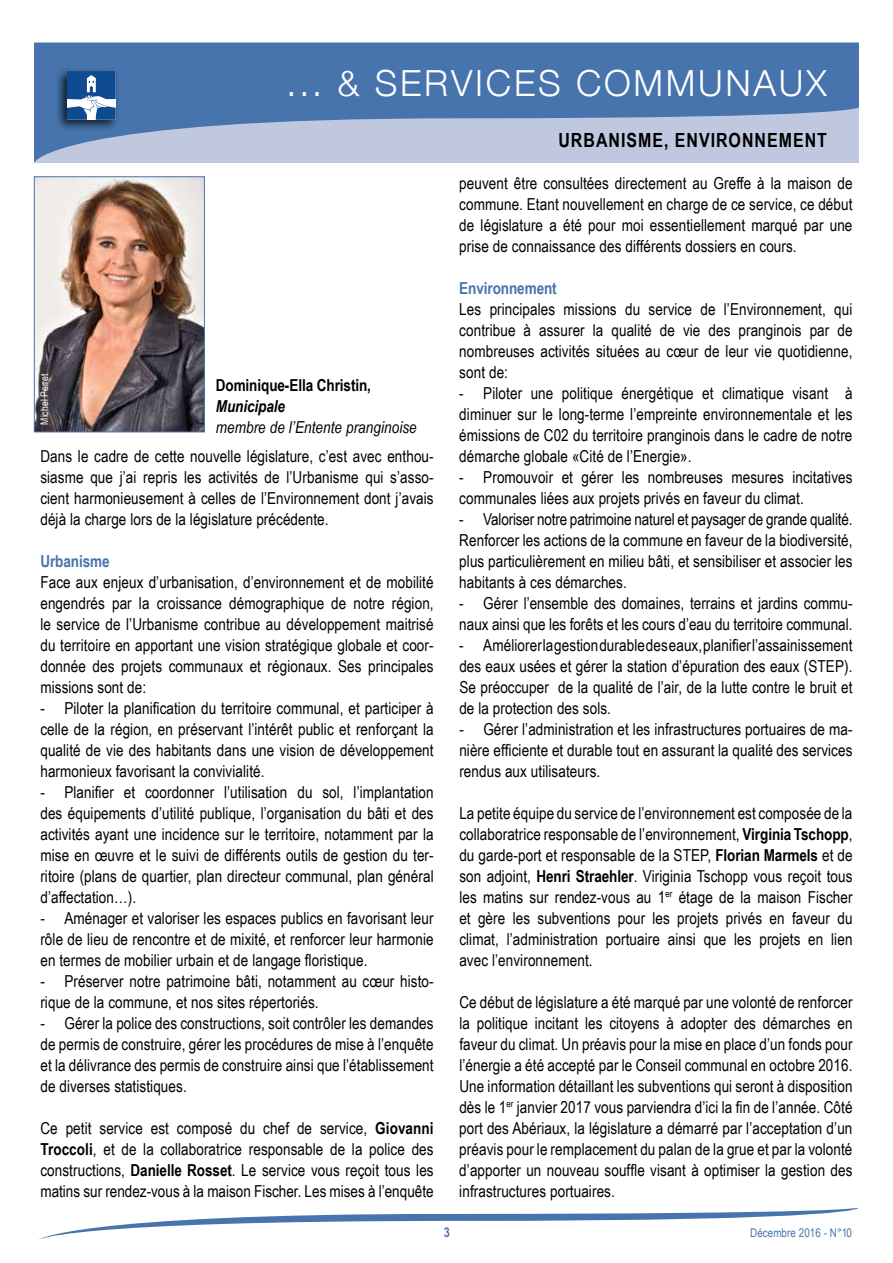
<style>
.page{position:relative;width:893px;height:1263px;background:#fff}
.page>*{position:absolute;margin:0;border:0;box-sizing:border-box;transform-origin:0 0}
.t1{font:300 36px "Helvetica Neue";color:#fff}
.t2{font:700 19.5px "Arial Narrow";letter-spacing:.05em;color:#000}
.t3{font:16.5px/21px "Arial Narrow";letter-spacing:.005em;color:#000;text-align:justify}
.t4{font:italic 16.5px "Arial Narrow";letter-spacing:.005em;color:#000}
.t5{font:700 16.5px "Arial Narrow";letter-spacing:-.005em;color:#000}
.t6{font:700 16.5px "Arial Narrow";letter-spacing:-.005em;color:#4774ac}
.t7{font:italic 700 16.5px "Arial Narrow";letter-spacing:-.005em;color:#000}
.t8{font:700 13.5px "Arial Narrow";color:#4774ac}
.t9{font:12px "Arial Narrow";letter-spacing:.005em;color:#4774ac}
.t10{font:10.5px "Arial Narrow";letter-spacing:.005em;color:#fff}
.s1{font-weight:700}
</style>
<div class="page">
<svg style="left:34px;top:43px;width:825px;height:120px;background:#7291be"></svg>
<svg style="left:38px;top:1208px;width:821px;height:32px"></svg>
<div style="left:55px;top:67px;width:65px;height:65px;background:#000;opacity:.75"></div>
<svg style="left:67px;top:71px;width:49px;height:49px"></svg>
<img style="left:36px;top:178px;width:167px;height:252px">
<div style="left:34px;top:176px;width:171px;height:256px;border:1px solid #4774ac"></div>
<h1 class="t1" style="left:287px;top:55px;width:319px">... &amp; SERVICES COMMUNAU</h1>
<h1 class="t1" style="left:806px;top:55px;width:22px">X</h1>
<p class="t2" style="left:558px;top:126px;width:49px">URBANIS</p>
<p class="t2" style="left:638px;top:126px;width:85px">ME, ENVIRONNE</p>
<p class="t2" style="left:779px;top:126px;width:27px">MENT</p>
<p class="t10" style="left:37px;top:425px;width:53px;rotate:-90deg">Michel Perret</p>
<p class="t5" style="left:216px;top:372px;width:157px">Dominique-Ella Christin,</p>
<p class="t7" style="left:216px;top:393px;width:71px">Municipale</p>
<p class="t4" style="left:216px;top:415px;width:203px">membre de l’Entente pranginoise</p>
<p class="t3" style="left:40px;top:445px;width:395px">Dans le cadre de cette nouvelle législature, c’est avec enthou&shy;siasme que j’ai repris les activités de l’Urbanisme qui s’asso&shy;cient harmonieusement à celles de l’Environnement dont j’avais déjà la charge lors de la législature précédente.</p>
<p class="t6" style="left:40px;top:548px;width:71px">Urbanisme</p>
<p class="t3" style="left:40px;top:571px;width:395px">Face aux enjeux d’urbanisation, d’environnement et de mobilité engendrés par la croissance démographique de notre région, le service de l’Urbanisme contribue au développement maitrisé du territoire en apportant une vision stratégique globale et coor&shy;donnée des projets communaux et régionaux. Ses principales missions sont de:</p>
<p class="t3" style="left:40px;top:697px;width:395px">- Piloter la planification du territoire communal, et participer à celle de la région, en préservant l’intérêt public et renforçant la qualité de vie des habitants dans une vision de développement harmonieux favorisant la convivialité.</p>
<p class="t3" style="left:40px;top:781px;width:395px">- Planifier et coordonner l’utilisation du sol, l’implantation des équipements d’utilité publique, l’organisation du bâti et des activités ayant une incidence sur le territoire, notamment par la mise en œuvre et le suivi de différents outils de gestion du ter&shy;ritoire (plans de quartier, plan directeur communal, plan général d’affectation…).</p>
<p class="t3" style="left:40px;top:907px;width:395px">- Aménager et valoriser les espaces publics en favorisant leur rôle de lieu de rencontre et de mixité, et renforcer leur harmonie en termes de mobilier urbain et de langage floristique.</p>
<p class="t3" style="left:40px;top:970px;width:395px">- Préserver notre patrimoine bâti, notamment au cœur histo&shy;rique de la commune, et nos sites répertoriés.</p>
<p class="t3" style="left:40px;top:1012px;width:395px">- Gérer la police des constructions, soit contrôler les demandes de permis de construire, gérer les procédures de mise à l’enquête et la délivrance des permis de construire ainsi que l’établissement de diverses statistiques.</p>
<p class="t3" style="left:40px;top:1117px;width:395px">Ce petit service est composé du chef de service, <span class="s1">Giovanni Troccoli</span>, et de la collaboratrice responsable de la police des constructions, <span class="s1">Danielle Rosset</span>. Le service vous reçoit tous les matins sur rendez-vous à la maison Fischer. Les mises à l’enquête</p>
<p class="t3" style="left:459px;top:172px;width:395px">peuvent être consultées directement au Greffe à la maison de commune. Etant nouvellement en charge de ce service, ce début de législature a été pour moi essentiellement marqué par une prise de connaissance des différents dossiers en cours.</p>
<p class="t6" style="left:459px;top:275px;width:99px">Environnement</p>
<p class="t3" style="left:459px;top:298px;width:395px">Les principales missions du service de l’Environnement, qui contribue à assurer la qualité de vie des pranginois par de nombreuses activités situées au cœur de leur vie quotidienne, sont de:</p>
<p class="t3" style="left:459px;top:382px;width:395px">- Piloter une politique énergétique et climatique visant à diminuer sur le long-terme l’empreinte environnementale et les émissions de C02 du territoire pranginois dans le cadre de notre démarche globale «Cité de l’Energie».</p>
<p class="t3" style="left:459px;top:466px;width:395px">- Promouvoir et gérer les nombreuses mesures incitatives communales liées aux projets privés en faveur du climat.</p>
<p class="t3" style="left:459px;top:508px;width:395px">- Valoriser notre patrimoine naturel et paysager de grande qualité.<br>Renforcer les actions de la commune en faveur de la biodiversité, plus particulièrement en milieu bâti, et sensibiliser et associer les habitants à ces démarches.</p>
<p class="t3" style="left:459px;top:592px;width:395px">- Gérer l’ensemble des domaines, terrains et jardins commu&shy;naux ainsi que les forêts et les cours d’eau du territoire communal.</p>
<p class="t3" style="left:459px;top:634px;width:395px">- Améliorer la gestion durable des eaux, planifier l’assainissement des eaux usées et gérer la station d’épuration des eaux (STEP).<br>Se préoccuper de la qualité de l’air, de la lutte contre le bruit et de la protection des sols.</p>
<p class="t3" style="left:459px;top:718px;width:395px">- Gérer l’administration et les infrastructures portuaires de ma&shy;nière efficiente et durable tout en assurant la qualité des services rendus aux utilisateurs.</p>
<p class="t3" style="left:459px;top:802px;width:395px">La petite équipe du service de l’environnement est composée de la collaboratrice responsable de l’environnement, <span class="s1">Virginia Tschopp</span>, du garde-port et responsable de la STEP, <span class="s1">Florian Marmels</span> et de son adjoint, <span class="s1">Henri Straehler</span>. Viriginia Tschopp vous reçoit tous les matins sur rendez-vous au 1<sup>er</sup> étage de la maison Fischer et gère les subventions pour les projets privés en faveur du climat, l’administration portuaire ainsi que les projets en lien avec l’environnement.</p>
<p class="t3" style="left:459px;top:991px;width:395px">Ce début de législature a été marqué par une volonté de renforcer la politique incitant les citoyens à adopter des démarches en faveur du climat. Un préavis pour la mise en place d’un fonds pour l’énergie a été accepté par le Conseil communal en octobre 2016.<br>Une information détaillant les subventions qui seront à disposition dès le 1<sup>er</sup> janvier 2017 vous parviendra d’ici la fin de l’année. Côté port des Abériaux, la législature a démarré par l’acceptation d’un préavis pour le remplacement du palan de la grue et par la volonté d’apporter un nouveau souffle visant à optimiser la gestion des infrastructures portuaires.</p>
<p class="t8" style="left:444px;top:1222px;width:8px">3</p>
<p class="t9" style="left:750px;top:1223px;width:103px">Décembre 2016 - N°10</p>
</div>
